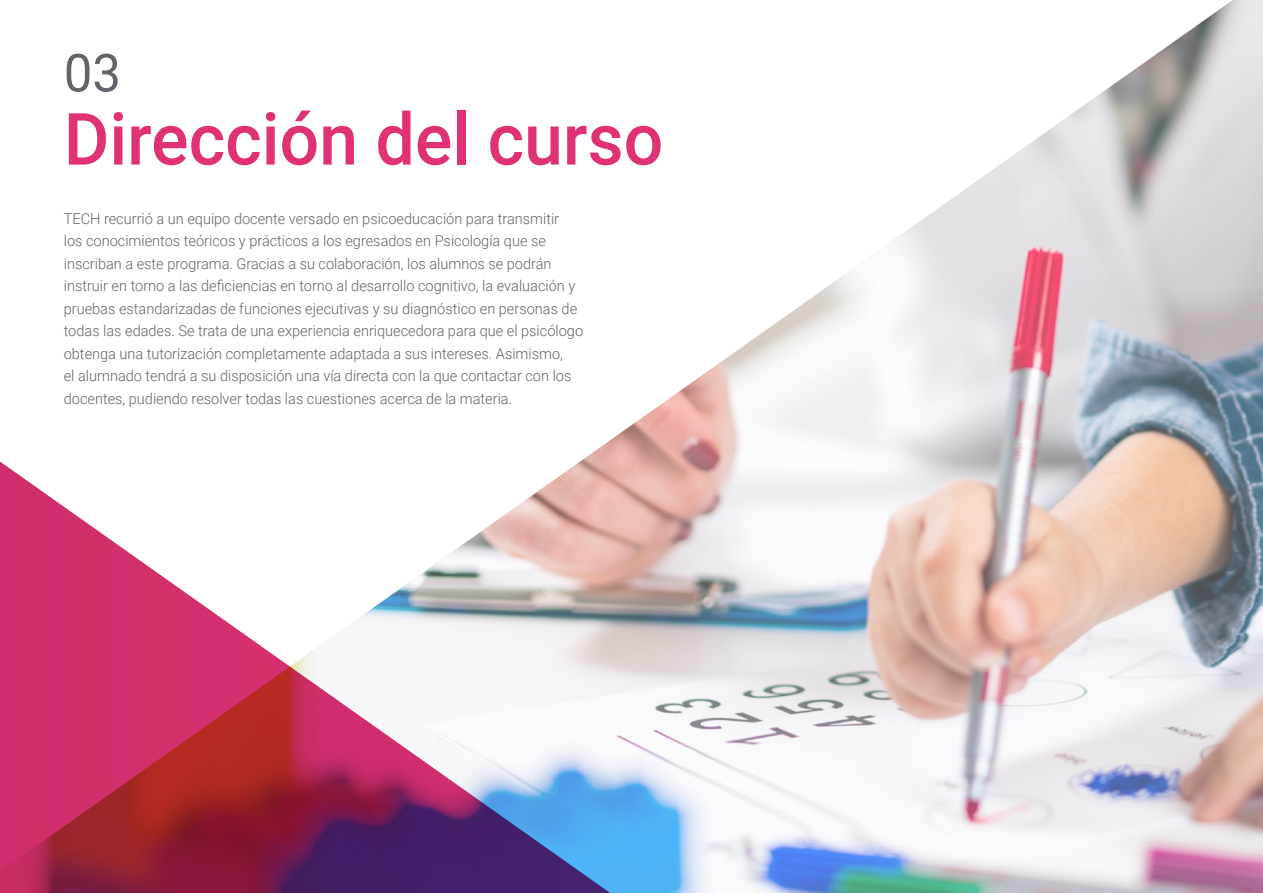
<style>
.page{position:relative;width:1263px;height:893px;background:#fff}
.page>*{position:absolute;margin:0;border:0;box-sizing:border-box;transform-origin:0 0}
.t1{font:500 72px "Roboto";color:#df3174}
.t2{font:52.5px "Roboto";color:#61646a}
.t3{font:300 15px/22.5px "Roboto";color:#61646a}
</style>
<div class="page">
<img style="left:602px;top:0;width:661px;height:893px">
<svg style="left:0;top:446px;width:640px;height:447px"></svg>
<h2 class="t2" style="left:64px;top:36px;width:59px">03</h2>
<h1 class="t1" style="left:64px;top:89px;width:601px">Dirección del curso</h1>
<p class="t3" style="left:64px;top:207px;width:521px">TECH recurrió a un equipo docente versado en psicoeducación para transmitir<br>los conocimientos teóricos y prácticos a los egresados en Psicología que se inscriban a este programa. Gracias a su colaboración, los alumnos se podrán instruir en torno a las deficiencias en torno al desarrollo cognitivo, la evaluación y pruebas estandarizadas de funciones ejecutivas y su diagnóstico en personas de todas las edades. Se trata de una experiencia enriquecedora para que el psicólogo obtenga una tutorización completamente adaptada a sus intereses. Asimismo,<br>el alumnado tendrá a su disposición una vía directa con la que contactar con los docentes, pudiendo resolver todas las cuestiones acerca de la materia.</p>
</div>
